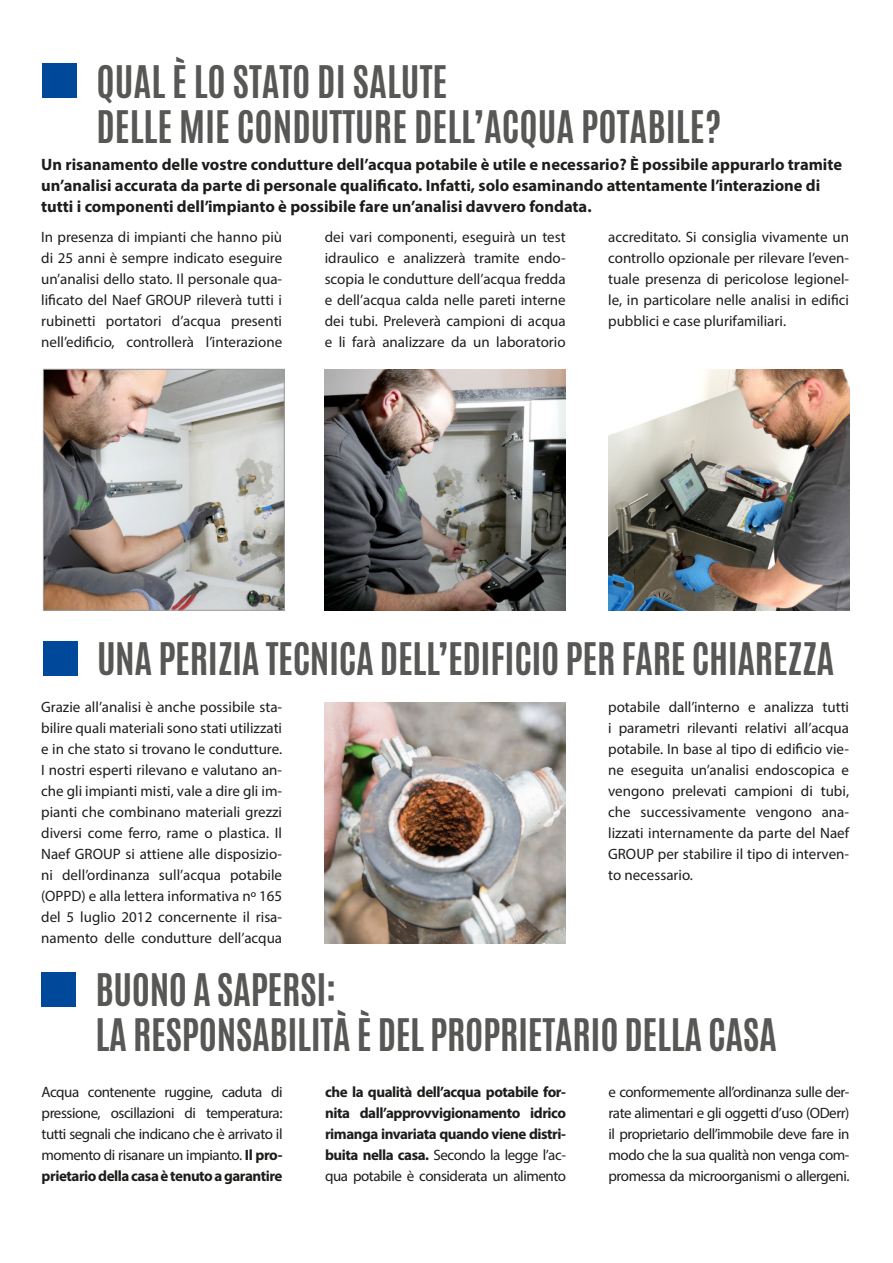
<style>
.page{position:relative;width:893px;height:1263px;background:#fff}
.page>*{position:absolute;margin:0;border:0;box-sizing:border-box;transform-origin:0 0}
.grosser_titel_grau_v{font:700 37.5px/45px "Antonio";letter-spacing:-.01em;color:#575756}
.FLIESS_TITEL_MYRIAD{font:700 16.5px/21px "Myriad Pro";color:#1d1d1b}
.FLIESS_MYRIAD_10P{font:15px/21px "Myriad Pro";color:#1d1d1b;text-align:justify}
.FLIESS_MYRIAD_10P-2{font:700 15px/21px "Myriad Pro";letter-spacing:-.03em;color:#1d1d1b;text-align:justify}
.s1{font-weight:700}
.s2{font-weight:400}
</style>
<div class="page">
<img style="left:325px;top:702px;width:241px;height:241px">
<div style="left:42px;top:64px;width:34px;height:34px;background:#00499a"></div>
<div style="left:43px;top:641px;width:34px;height:34px;background:#00499a"></div>
<div style="left:42px;top:972px;width:34px;height:34px;background:#00499a"></div>
<img style="left:608px;top:369px;width:241px;height:241px">
<img style="left:324px;top:369px;width:241px;height:241px">
<img style="left:45px;top:371px;width:238px;height:238px">
<div style="left:43px;top:369px;width:242px;height:242px;border:1px solid #9d9d9d"></div>
<p class="grosser_titel_grau_v" style="left:96px;top:60px;width:626px">QUAL È LO STATO DI SALUTE<br>DELLE MIE CONDUTTURE DELL’ACQUA POTABILE?</p>
<p class="FLIESS_TITEL_MYRIAD" style="left:41px;top:154px;width:802px">Un risanamento delle vostre condutture dell’acqua potabile è utile e necessario? È possibile appurarlo tramite un’analisi accurata da parte di personale qualificato. Infatti, solo esaminando attentamente l’interazione di tutti i componenti dell’impianto è possibile fare un’analisi davvero fondata.</p>
<p class="FLIESS_MYRIAD_10P" style="left:41px;top:227px;width:242px">In presenza di impianti che hanno più di 25 anni è sempre indicato eseguire un’analisi dello stato. Il personale qua&shy;lificato del Naef GROUP rileverà tutti i rubinetti portatori d’acqua presenti nell’edificio, controllerà l’interazione</p>
<p class="FLIESS_MYRIAD_10P" style="left:325px;top:227px;width:242px">dei vari componenti, eseguirà un test idraulico e analizzerà tramite endo&shy;scopia le condutture dell’acqua fredda e dell’acqua calda nelle pareti interne dei tubi. Preleverà campioni di acqua e li farà analizzare da un laboratorio</p>
<p class="FLIESS_MYRIAD_10P" style="left:608px;top:227px;width:242px">accreditato. Si consiglia vivamente un controllo opzionale per rilevare l’even&shy;tuale presenza di pericolose legionel&shy;le, in particolare nelle analisi in edifici pubblici e case plurifamiliari.</p>
<p class="grosser_titel_grau_v" style="left:97px;top:637px;width:739px">UNA PERIZIA TECNICA DELL’EDIFICIO PER FARE CHIAREZZA</p>
<p class="FLIESS_MYRIAD_10P" style="left:41px;top:696px;width:242px">Grazie all’analisi è anche possibile sta&shy;bilire quali materiali sono stati utilizzati e in che stato si trovano le condutture.<br>I nostri esperti rilevano e valutano an&shy;che gli impianti misti, vale a dire gli im&shy;pianti che combinano materiali grezzi diversi come ferro, rame o plastica. Il Naef GROUP si attiene alle disposizio&shy;ni dell’ordinanza sull’acqua potabile (OPPD) e alla lettera informativa no 165 del 5 luglio 2012 concernente il risa&shy;namento delle condutture dell’acqua</p>
<p class="FLIESS_MYRIAD_10P" style="left:608px;top:696px;width:242px">potabile dall’interno e analizza tutti i parametri rilevanti relativi all’acqua potabile. In base al tipo di edificio vie&shy;ne eseguita un’analisi endoscopica e vengono prelevati campioni di tubi, che successivamente vengono ana&shy;lizzati internamente da parte del Naef GROUP per stabilire il tipo di interven&shy;to necessario.</p>
<p class="grosser_titel_grau_v" style="left:96px;top:968px;width:683px">BUONO A SAPERSI:<br>LA RESPONSABILITÀ È DEL PROPRIETARIO DELLA CASA</p>
<p class="FLIESS_MYRIAD_10P" style="left:42px;top:1081px;width:242px">Acqua contenente ruggine, caduta di pressione, oscillazioni di temperatura: tutti segnali che indicano che è arrivato il momento di risanare un impianto. <span class="s1">Il pro&shy;prietario della casa è tenuto a garantire</span></p>
<p class="FLIESS_MYRIAD_10P-2" style="left:325px;top:1081px;width:242px">che la qualità dell’acqua potabile for&shy;nita dall’approvvigionamento idrico rimanga invariata quando viene distri&shy;buita nella casa. <span class="s2">Secondo la legge l’ac&shy;qua potabile è considerata un alimento</span></p>
<p class="FLIESS_MYRIAD_10P" style="left:609px;top:1081px;width:242px">e conformemente all’ordinanza sulle der&shy;rate alimentari e gli oggetti d’uso (ODerr) il proprietario dell’immobile deve fare in modo che la sua qualità non venga com&shy;promessa da microorganismi o allergeni.</p>
</div>
